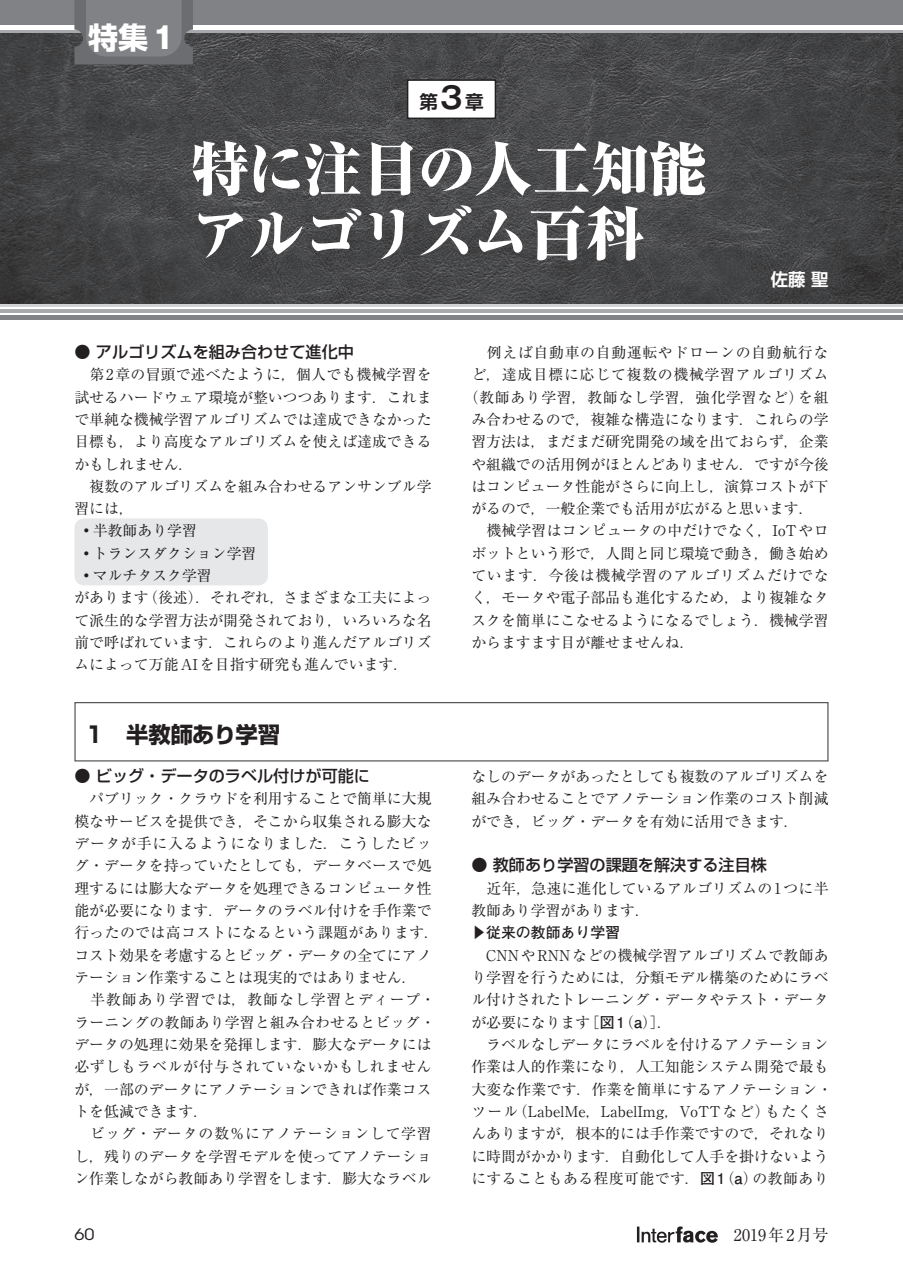
<style>
.page{position:relative;width:903px;height:1275px;background:#fff}
.page>*{position:absolute;margin:0;border:0;box-sizing:border-box;transform-origin:0 0}
.t1{font:800 expanded 58.27px/64.6px "Ryumin Pro";letter-spacing:-.035em;color:#fff}
.t2{font:700 29.93px "Shin Go Pro";color:#fff}
.t3{font:700 22.4px "Shin Go Pro";letter-spacing:-.02em;color:#231f20}
.t4{font:700 18.55px "Shin Go Pro De";color:#231f20}
.t5{font:700 17.32px "Shin Go Pro De";color:#fff}
.t6{font:500 16.1px "Shin Go Pro";color:#231f20}
.t7{font:16.1px "Ryumin Pro";color:#231f20}
.t8{font:15.58px "ITC Avant Garde Std";color:#231f20;scale:1.11 1}
.t9{font:14.88px/22.4px "Ryumin Pro";color:#231f20}
.t10{font:14.88px "Ryumin Pro";letter-spacing:.05em;color:#231f20}
.t11{font:14.88px "Ryumin Pro";letter-spacing:.04em;color:#231f20}
.t12{font:14.88px "Ryumin Pro";letter-spacing:.045em;color:#231f20}
.t13{font:700 14.88px "Futo Go B101 Pro";color:#231f20}
.s1{font-family:"Gothic MB101 Pro"}
.s2{font-family:"Gothic MB101 Pro De";font-size:29.75px}
.s3{font-size:25.38px}
.s4{font-family:"Futo Go B101 Pro";font-weight:700}
</style>
<div class="page">
<svg style="left:637px;top:1226px;width:81px;height:17px"></svg>
<div style="left:74px;top:518px;width:194px;height:67px;background:#e6e7e9;border-radius:10px"></div>
<div style="left:74px;top:702px;width:754px;height:59px;border:1px solid #57585a"></div>
<img style="left:0;top:32px;width:903px;height:272px">
<div style="left:0;top:0;width:903px;height:25px;background:#808285"></div>
<hr style="left:0;top:30px;width:903px;height:2px;background:#a8a9ad">
<svg style="left:74px;top:0;width:119px;height:64px"></svg>
<div style="left:408px;top:80px;width:87px;height:38px;background:#fff"></div>
<div style="left:407px;top:79px;width:89px;height:40px;border:1px solid #231f20"></div>
<hr style="left:0;top:309px;width:903px;height:4px;background:#a8a9ad">
<div style="left:0;top:315px;width:903px;height:5px;background:#808285"></div>
<hr style="left:0;top:304px;width:903px;height:2px;background:#d1d2d4">
<h2 class="t2" style="left:88px;top:14px;width:88px">特集<span class="s1">1</span></h2>
<p class="t4" style="left:419px;top:87px;width:66px">第<span class="s2">3</span>章</p>
<h1 class="t1" style="left:191px;top:132px;width:518px">特に注目の人工知能アルゴリズム百科</h1>
<p class="t5" style="left:771px;top:265px;width:59px">佐藤 聖</p>
<p class="t6" style="left:74px;top:338px;width:281px">● アルゴリズムを組み合わせて進化中</p>
<p class="t9" style="left:73px;top:362px;width:360px">　第2章の冒頭で述べたように，個人でも機械学習を試せるハードウェア環境が整いつつあります．これまで単純な機械学習アルゴリズムでは達成できなかった目標も，より高度なアルゴリズムを使えば達成できるかもしれません．<br>　複数のアルゴリズムを組み合わせるアンサンブル学習には，<br><span class="s3">・</span>半教師あり学習<br><span class="s3">・</span>トランスダクション学習<br><span class="s3">・</span>マルチタスク学習<br>があります（後述）．それぞれ，さまざまな工夫によって派生的な学習方法が開発されており，いろいろな名前で呼ばれています．これらのより進んだアルゴリズムによって万能AIを目指す研究も進んでいます．</p>
<h3 class="t3" style="left:86px;top:716px;width:196px">1　半教師あり学習</h3>
<p class="t6" style="left:74px;top:763px;width:297px">● ビッグ・データのラベル付けが可能に</p>
<p class="t9" style="left:74px;top:787px;width:366px">　パブリック・クラウドを利用することで簡単に大規模なサービスを提供でき，そこから収集される膨大なデータが手に入るようになりました．こうしたビッグ・データを持っていたとしても，データベースで処理するには膨大なデータを処理できるコンピュータ性能が必要になります．データのラベル付けを手作業で行ったのでは高コストになるという課題があります．コスト効果を考慮するとビッグ・データの全てにアノテーション作業することは現実的ではありません．<br>　半教師あり学習では，教師なし学習とディープ・ラーニングの教師あり学習と組み合わせるとビッグ・データの処理に効果を発揮します．膨大なデータには必ずしもラベルが付与されていないかもしれませんが，一部のデータにアノテーションできれば作業コストを低減できます．<br>　ビッグ・データの数％にアノテーションして学習し，残りのデータを学習モデルを使ってアノテーション作業しながら教師あり学習をします．膨大なラベル</p>
<p class="t12" style="left:471px;top:341px;width:359px">　例えば自動車の自動運転やドローンの自動航行な</p>
<p class="t10" style="left:471px;top:363px;width:359px">ど，達成目標に応じて複数の機械学習アルゴリズム</p>
<p class="t11" style="left:464px;top:385px;width:366px">（教師あり学習，教師なし学習，強化学習など）を組</p>
<p class="t9" style="left:471px;top:407px;width:359px">み合わせるので，複雑な構造になります．これらの学</p>
<p class="t9" style="left:471px;top:429px;width:359px">習方法は，まだまだ研究開発の域を出ておらず，企業</p>
<p class="t9" style="left:471px;top:452px;width:359px">や組織での活用例がほとんどありません．ですが今後</p>
<p class="t9" style="left:471px;top:474px;width:359px">はコンピュータ性能がさらに向上し，演算コストが下</p>
<p class="t9" style="left:471px;top:496px;width:344px">がるので，一般企業でも活用が広がると思います．</p>
<p class="t9" style="left:471px;top:519px;width:359px">　機械学習はコンピュータの中だけでなく，IoTやロ</p>
<p class="t9" style="left:471px;top:541px;width:359px">ボットという形で，人間と同じ環境で動き，働き始め</p>
<p class="t10" style="left:471px;top:564px;width:359px">ています．今後は機械学習のアルゴリズムだけでな</p>
<p class="t9" style="left:471px;top:586px;width:359px">く，モータや電子部品も進化するため，より複雑なタ</p>
<p class="t9" style="left:471px;top:608px;width:359px">スクを簡単にこなせるようになるでしょう．機械学習</p>
<p class="t9" style="left:471px;top:630px;width:225px">からますます目が離せませんね．</p>
<p class="t9" style="left:471px;top:764px;width:359px;text-align:justify">なしのデータがあったとしても複数のアルゴリズムを組み合わせることでアノテーション作業のコスト削減ができ，ビッグ・データを有効に活用できます．</p>
<p class="t6" style="left:471px;top:852px;width:297px">● 教師あり学習の課題を解決する注目株</p>
<p class="t9" style="left:471px;top:876px;width:359px">　近年，急速に進化しているアルゴリズムの1つに半教師あり学習があります．</p>
<p class="t13" style="left:471px;top:921px;width:150px">▶従来の教師あり学習</p>
<p class="t9" style="left:471px;top:943px;width:362px">　CNNやRNNなどの機械学習アルゴリズムで教師あり学習を行うためには，分類モデル構築のためにラベル付けされたトレーニング・データやテスト・データが必要になります［<span class="s4">図1</span>（<span class="s4">a</span>）］．<br>　ラベルなしデータにラベルを付けるアノテーション作業は人的作業になり，人工知能システム開発で最も大変な作業です．作業を簡単にするアノテーション・ツール（LabelMe，LabelImg，VoTTなど）もたくさんありますが，根本的には手作業ですので，それなりに時間がかかります．自動化して人手を掛けないようにすることもある程度可能です．<span class="s4">図1</span>（<span class="s4">a</span>）の教師あり</p>
<p class="t8" style="left:74px;top:1225px;width:20px">60</p>
<p class="t7" style="left:718px;top:1222px;width:112px">　2019年2月号</p>
</div>
